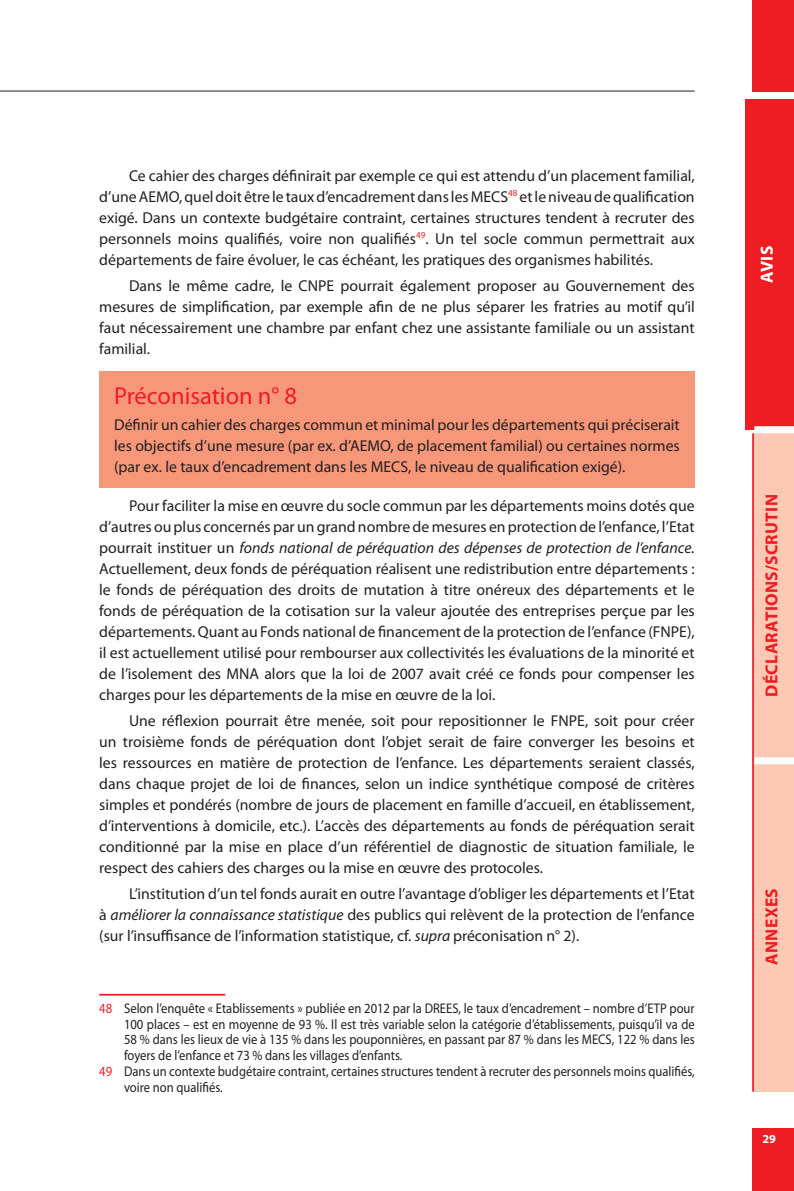
<style>
.page{position:relative;width:794px;height:1191px;background:#fff}
.page>*{position:absolute;margin:0;border:0;box-sizing:border-box;transform-origin:0 0}
.Tablo_tétière{font:24.5px "Myriad Pro";color:#ee1d23}
.t1{font:700 17.5px "Myriad Pro";letter-spacing:.02em;color:#ee1d23}
.t2{font:700 17.5px "Myriad Pro";color:#fff}
.Alinéa{font:15.75px/21px "Myriad Pro";color:#231f20;text-align:justify}
.Tablo_Col_Texte_En{font:15.75px/21px "Myriad Pro";color:#231f20;text-align:justify}
.Note_de_bas_de_pag{font:14px/15.8px "Myriad Pro";color:#231f20;text-align:justify;scale:.9 1}
.t3{font:700 12.25px "Myriad Pro";color:#fff}
.s1{font-style:italic}
.s2{color:#ee1d23}
</style>
<div class="page">
<div style="left:752px;top:1129px;width:42px;height:62px;background:#ee1d23"></div>
<div style="left:752px;top:0;width:42px;height:91px;background:#ee1d23"></div>
<div style="left:754px;top:430px;width:40px;height:330px;background:#fcc9b4"></div>
<div style="left:754px;top:761px;width:40px;height:330px;background:#fcc9b4"></div>
<hr style="left:752px;top:433px;width:2px;height:658px;background:#ee1d23">
<div style="left:745px;top:99px;width:49px;height:331px;background:#ee1d23"></div>
<div style="left:754px;top:426px;width:40px;height:7px;background:#fff"></div>
<div style="left:754px;top:757px;width:40px;height:7px;background:#fff"></div>
<hr style="left:0;top:91px;width:694px;height:1px;background:#231f20">
<div style="left:99px;top:371px;width:595px;height:116px;background:#f6977a"></div>
<hr style="left:99px;top:993px;width:126px;height:2px;background:#ee1d23">
<p class="Alinéa" style="left:99px;top:164px;width:597px;text-indent:30px">Ce cahier des charges définirait par exemple ce qui est attendu d’un placement familial, d’une AEMO, quel doit être le taux d’encadrement dans les MECS<sup>48</sup> et le niveau de qualification exigé. Dans un contexte budgétaire contraint, certaines structures tendent à recruter des personnels moins qualifiés, voire non qualifiés<sup>49</sup>. Un tel socle commun permettrait aux départements de faire évoluer, le cas échéant, les pratiques des organismes habilités.</p>
<p class="Alinéa" style="left:99px;top:274px;width:597px;text-indent:30px">Dans le même cadre, le CNPE pourrait également proposer au Gouvernement des mesures de simplification, par exemple afin de ne plus séparer les fratries au motif qu’il faut nécessairement une chambre par enfant chez une assistante familiale ou un assistant familial.</p>
<p class="Tablo_tétière" style="left:114px;top:381px;width:184px">Préconisation n° 8</p>
<p class="Tablo_Col_Texte_En" style="left:114px;top:414px;width:567px">Définir un cahier des charges commun et minimal pour les départements qui préciserait les objectifs d’une mesure (par ex. d’AEMO, de placement familial) ou certaines normes (par ex. le taux d’encadrement dans les MECS, le niveau de qualification exigé).</p>
<p class="Alinéa" style="left:99px;top:495px;width:597px;text-indent:30px">Pour faciliter la mise en œuvre du socle commun par les départements moins dotés que d’autres ou plus concernés par un grand nombre de mesures en protection de l’enfance, l’Etat pourrait instituer un <span class="s1">fonds national de péréquation des dépenses de protection de l’enfance.<br></span>Actuellement, deux fonds de péréquation réalisent une redistribution entre départements : le fonds de péréquation des droits de mutation à titre onéreux des départements et le fonds de péréquation de la cotisation sur la valeur ajoutée des entreprises perçue par les départements. Quant au Fonds national de financement de la protection de l’enfance (FNPE), il est actuellement utilisé pour rembourser aux collectivités les évaluations de la minorité et de l’isolement des MNA alors que la loi de 2007 avait créé ce fonds pour compenser les charges pour les départements de la mise en œuvre de la loi.</p>
<p class="Alinéa" style="left:99px;top:710px;width:597px;text-indent:30px">Une réflexion pourrait être menée, soit pour repositionner le FNPE, soit pour créer un troisième fonds de péréquation dont l’objet serait de faire converger les besoins et les ressources en matière de protection de l’enfance. Les départements seraient classés, dans chaque projet de loi de finances, selon un indice synthétique composé de critères simples et pondérés (nombre de jours de placement en famille d’accueil, en établissement, d’interventions à domicile, etc.). L’accès des départements au fonds de péréquation serait conditionné par la mise en place d’un référentiel de diagnostic de situation familiale, le respect des cahiers des charges ou la mise en œuvre des protocoles.</p>
<p class="Alinéa" style="left:99px;top:883px;width:597px;text-indent:30px">L’institution d’un tel fonds aurait en outre l’avantage d’obliger les départements et l’Etat à <span class="s1">améliorer la connaissance statistique</span> des publics qui relèvent de la protection de l’enfance (sur l’insuffisance de l’information statistique, cf. <span class="s1">supra</span> préconisation n° 2).</p>
<p class="Note_de_bas_de_pag" style="left:124px;top:1000px;width:635px;text-indent:-25px"><span class="s2">48</span> Selon l’enquête « Etablissements » publiée en 2012 par la DREES, le taux d’encadrement – nombre d’ETP pour 100 places – est en moyenne de 93 %. Il est très variable selon la catégorie d’établissements, puisqu’il va de 58 % dans les lieux de vie à 135 % dans les pouponnières, en passant par 87 % dans les MECS, 122 % dans les foyers de l’enfance et 73 % dans les villages d’enfants.</p>
<p class="Note_de_bas_de_pag" style="left:124px;top:1063px;width:635px;text-indent:-25px"><span class="s2">49</span> Dans un contexte budgétaire contraint, certaines structures tendent à recruter des personnels moins qualifiés, voire non qualifiés.</p>
<p class="t2" style="left:755px;top:283px;width:39px;rotate:-90deg">AVIS</p>
<p class="t1" style="left:760px;top:697px;width:204px;rotate:-90deg">DÉCLARATIONS/SCRUTIN</p>
<p class="t1" style="left:760px;top:964px;width:78px;rotate:-90deg">ANNEXES</p>
<p class="t3" style="left:762px;top:1131px;width:15px">29</p>
</div>
